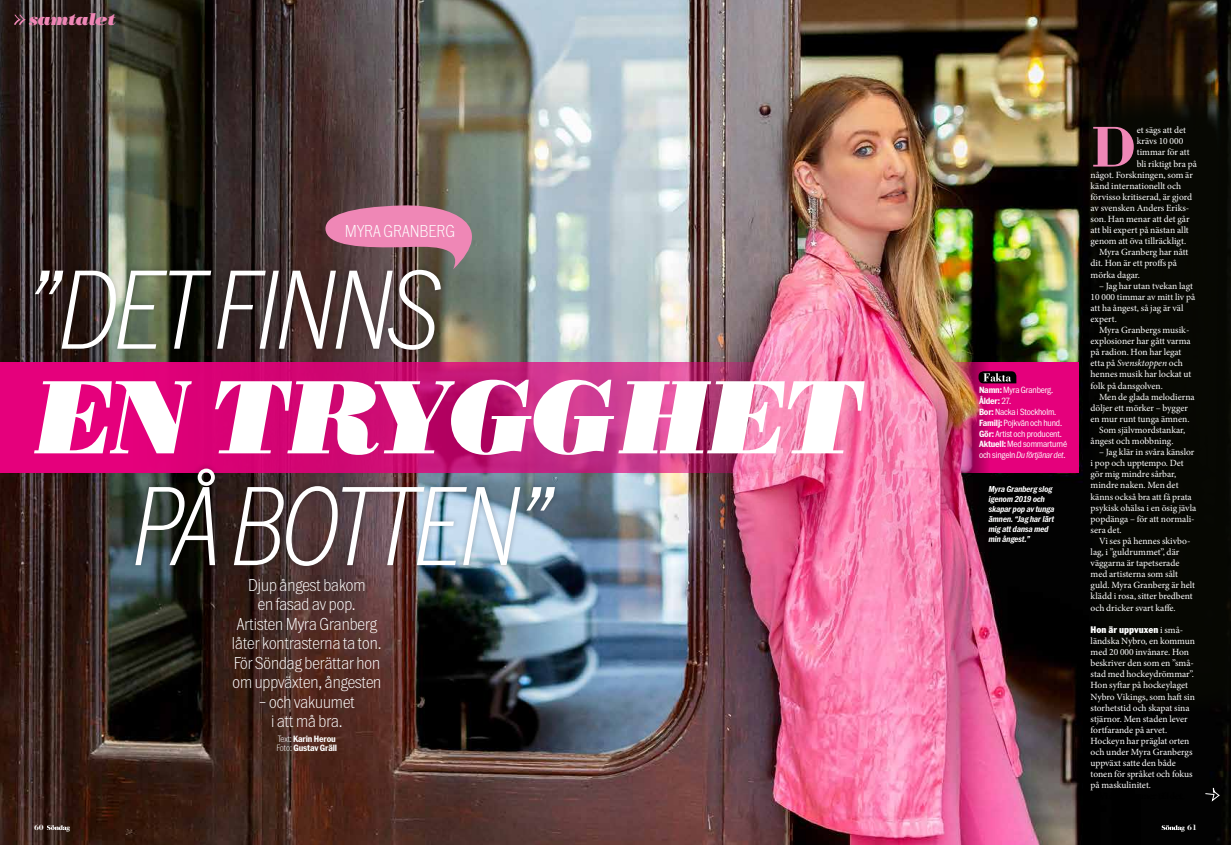
<style>
.page{position:relative;width:1231px;height:845px;background:#fff}
.page>*{position:absolute;margin:0;border:0;box-sizing:border-box;transform-origin:0 0}
.t1{font:italic 100 117px/216.4px "Franklin G Narrow For AB";letter-spacing:-.03em;color:#fff}
.t2{font:italic 104px "Bodoni Std Poster";letter-spacing:-.04em;color:#fff}
.t3{font:700 59.4px "Bodoni Std";color:#ef87b6}
.t4{font:100 18px/19.5px "Franklin G Narrow For AB";color:#fff;text-align:center}
.t5{font:italic 16.9px "Bodoni Std Poster";letter-spacing:-.03em;color:#ef87b6;scale:1.11 1}
.t6{font:900 10px "Franklin G Narrow For AB";color:#fff}
.t7{font:9.5px/11.1px "Minion Pro";color:#fff}
.t8{font:700 9.5px/9.5px "Franklin G Narrow For AB";letter-spacing:-.015em;color:#fff}
.t9{font:300 9.4px/10.8px "Franklin G Narrow For AB";letter-spacing:-.015em;color:#fff}
.t10{font:italic 700 9px/10px "Franklin G Narrow For AB";color:#fff}
.t11{font:700 8px "Bodoni Std";color:#fff}
.s1{font-weight:700}
.s2{font-style:italic}
.s3{font-weight:100}
.s4{font-family:"Minion Pro";font-weight:400;font-size:9.5px}
</style>
<div class="page">
<img style="left:0;top:0;width:1230px;height:845px">
<div style="left:1090px;top:95px;width:140px;height:617px;background:#070803"></div>
<svg style="left:0;top:362px;width:732px;height:110px"></svg>
<svg style="left:325px;top:204px;width:174px;height:65px"></svg>
<svg style="left:14px;top:15px;width:12px;height:10px"></svg>
<svg style="left:1161px;top:825px;width:23px;height:6px"></svg>
<svg style="left:47px;top:825px;width:23px;height:6px"></svg>
<div style="left:29px;top:264px;width:417px;height:91px;background:#000;opacity:.25"></div>
<div style="left:130px;top:463px;width:430px;height:108px;background:#000;opacity:.25"></div>
<div style="left:899px;top:362px;width:179px;height:110px;background:#e5007c"></div>
<svg style="left:1204px;top:785px;width:15px;height:17px"></svg>
<img style="left:732px;top:320px;width:251px;height:246px">
<svg style="left:978px;top:371px;width:38px;height:12px"></svg>
<h3 class="t5" style="left:29px;top:9px;width:80px">samtalet</h3>
<h3 class="t4" style="left:345px;top:221px;width:112px">MYRA GRANBERG</h3>
<h1 class="t1" style="left:134px;top:206px;width:423px;text-indent:-107px">”DET FINNS<br>PÅ BOTTEN”</h1>
<h2 class="t2" style="left:34px;top:355px;width:832px">EN TRYGGHET</h2>
<p class="t9" style="left:978px;top:385px;width:90px"><span class="s1">Namn:</span> Myra Granberg.<br><span class="s1">Ålder:</span> 27.<br><span class="s1">Bor:</span> Nacka i Stockholm.<br><span class="s1">Familj:</span> Pojkvän och hund.<br><span class="s1">Gör:</span> Artist och producent.<br><span class="s1">Aktuell:</span> Med sommarturné och singeln <span class="s2">Du förtjänar det</span>.</p>
<p class="t10" style="left:988px;top:484px;width:67px">Myra Granberg slog igenom 2019 och skapar pop av tunga ämnen. “Jag har lärt mig att dansa med min ångest.”</p>
<h3 class="t4" style="left:232px;top:576px;width:151px">Djup ångest bakom<br>en fasad av pop.<br>Artisten Myra Granberg låter kontrasterna ta ton.<br>För Söndag berättar hon om uppväxten, ångesten</h3>
<h3 class="t4" style="left:259px;top:692px;width:97px">– och vakuumet i att må bra.</h3>
<p class="t8" style="left:276px;top:734px;width:62px"><span class="s3">Text:</span> Karin Herou<br><span class="s3">Foto:</span> Gustav Gräll</p>
<h3 class="t3" style="left:1090px;top:110px;width:48px">D</h3>
<p class="t7" style="left:1136px;top:125px;width:51px">et sägs att det</p>
<p class="t7" style="left:1136px;top:136px;width:48px">krävs 10 000</p>
<p class="t7" style="left:1136px;top:147px;width:54px">timmar för att</p>
<p class="t7" style="left:1136px;top:158px;width:62px">bli riktigt bra på</p>
<p class="t7" style="left:1090px;top:169px;width:104px">något. Forskningen, som är</p>
<p class="t7" style="left:1090px;top:180px;width:92px">känd internationellt och</p>
<p class="t7" style="left:1090px;top:191px;width:103px">förvisso kritiserad, är gjord</p>
<p class="t7" style="left:1090px;top:202px;width:100px">av svensken Anders Eriks-</p>
<p class="t7" style="left:1090px;top:213px;width:100px">son. Han menar att det går</p>
<p class="t7" style="left:1090px;top:225px;width:100px">att bli expert på nästan allt</p>
<p class="t7" style="left:1090px;top:236px;width:97px">genom att öva tillräckligt.</p>
<p class="t7" style="left:1098px;top:247px;width:91px">Myra Granberg har nått</p>
<p class="t7" style="left:1090px;top:258px;width:88px">dit. Hon är ett proffs på</p>
<p class="t7" style="left:1090px;top:269px;width:51px">mörka dagar.</p>
<p class="t7" style="left:1090px;top:280px;width:106px;text-indent:9px">– Jag har utan tvekan lagt<br>10 000 timmar av mitt liv på att ha ångest, så jag är väl expert.</p>
<p class="t7" style="left:1090px;top:324px;width:102px;text-indent:9px">Myra Granbergs musik&shy;explosioner har gått varma på radion. Hon har legat etta på <span class="s2">Svensktoppen</span> och hennes musik har lockat ut folk på dansgolven.</p>
<p class="t7" style="left:1098px;top:391px;width:97px">Men de glada melodierna</p>
<p class="t7" style="left:1090px;top:402px;width:99px">döljer ett mörker – bygger</p>
<p class="t7" style="left:1090px;top:413px;width:100px">en mur runt tunga ämnen.</p>
<p class="t7" style="left:1098px;top:424px;width:88px">Som självmordstankar,</p>
<p class="t7" style="left:1090px;top:435px;width:84px">ångest och mobbning.</p>
<p class="t7" style="left:1090px;top:446px;width:107px;text-indent:9px">– Jag klär in svåra känslor i pop och upptempo. Det gör mig mindre sårbar, mindre naken. Men det känns också bra att få prata psykisk ohälsa i en ösig jävla popdänga – för att normali&shy;sera det.</p>
<p class="t7" style="left:1090px;top:535px;width:106px;text-indent:9px">Vi ses på hennes skivbo&shy;lag, i ”guldrummet”, där väggarna är tapetserade med artisterna som sålt guld. Myra Granberg är helt klädd i rosa, sitter bredbent och dricker svart kaffe.</p>
<p class="t6" style="left:1090px;top:624px;width:94px">Hon är uppvuxen <span class="s4">i små-</span></p>
<p class="t7" style="left:1090px;top:635px;width:106px">ländska Nybro, en kommun med 20 000 invånare. Hon beskriver den som en ”små&shy;stad med hockeydrömmar”.<br>Hon syftar på hockeylaget<br>Nybro Vikings, som haft sin storhetstid och skapat sina stjärnor. Men staden lever fortfarande på arvet.<br>Hockeyn har präglat orten och under Myra Granbergs uppväxt satte den både tonen för språket och fokus på maskulinitet.</p>
<p class="t11" style="left:34px;top:822px;width:11px">60</p>
<p class="t11" style="left:1186px;top:822px;width:11px">61</p>
</div>
